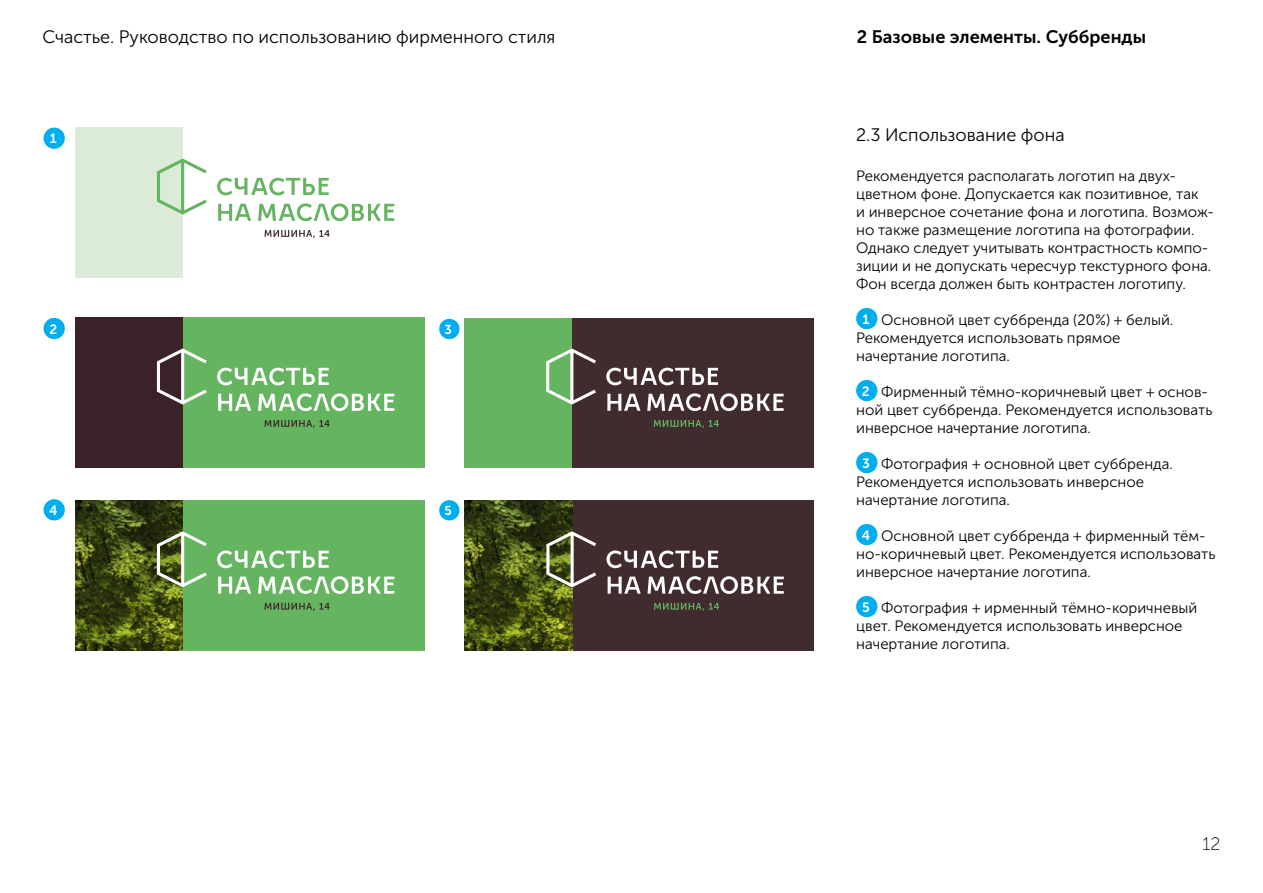
<style>
.page{position:relative;width:1263px;height:893px;background:#fff}
.page>*{position:absolute;margin:0;border:0;box-sizing:border-box;transform-origin:0 0}
.t1{font:18px "Museo Sans Cyrl 300";color:#000}
.t2{font:18px "Museo Sans Cyrl 700";color:#000}
.t3{font:18px "Museo Sans Cyrl 100";color:#000}
.t4{font:15px/18px "Museo Sans Cyrl 300";color:#000}
.t5{font:13.5px "Museo Sans Cyrl 700";color:#fff}
.t6{font:12.9px "Museo Sans Cyrl 700";color:#fff}
.s1{font-family:"Museo Sans Cyrl 700";font-size:13.5px;color:#fff}
</style>
<div class="page">
<div style="left:77px;top:500px;width:347px;height:150px;background:#65b460"></div>
<img style="left:75px;top:500px;width:108px;height:150px">
<div style="left:77px;top:317px;width:347px;height:151px;background:#65b460"></div>
<div style="left:466px;top:318px;width:348px;height:150px;background:#402b2f"></div>
<div style="left:75px;top:317px;width:108px;height:151px;background:#392329"></div>
<div style="left:75px;top:128px;width:108px;height:150px;background:#dbebd7"></div>
<div style="left:465px;top:318px;width:107px;height:150px;background:#65b460"></div>
<div style="left:856px;top:308px;width:21px;height:21px;background:#00aeef;border-radius:50%"></div>
<div style="left:856px;top:380px;width:21px;height:21px;background:#00aeef;border-radius:50%"></div>
<div style="left:856px;top:452px;width:21px;height:21px;background:#00aeef;border-radius:50%"></div>
<div style="left:856px;top:524px;width:21px;height:21px;background:#00aeef;border-radius:50%"></div>
<div style="left:856px;top:596px;width:21px;height:21px;background:#00aeef;border-radius:50%"></div>
<div style="left:44px;top:128px;width:21px;height:21px;background:#00aeef;border-radius:50%"></div>
<div style="left:44px;top:318px;width:21px;height:21px;background:#00aeef;border-radius:50%"></div>
<div style="left:44px;top:499px;width:21px;height:21px;background:#00aeef;border-radius:50%"></div>
<div style="left:439px;top:319px;width:20px;height:20px;background:#00aeef;border-radius:50%"></div>
<div style="left:439px;top:500px;width:20px;height:20px;background:#00aeef;border-radius:50%"></div>
<svg style="left:264px;top:420px;width:66px;height:8px"></svg>
<svg style="left:157px;top:348px;width:50px;height:57px"></svg>
<svg style="left:217px;top:368px;width:112px;height:17px"></svg>
<svg style="left:218px;top:394px;width:33px;height:17px"></svg>
<svg style="left:258px;top:393px;width:136px;height:18px"></svg>
<svg style="left:264px;top:230px;width:66px;height:8px"></svg>
<svg style="left:157px;top:159px;width:50px;height:56px"></svg>
<svg style="left:217px;top:178px;width:112px;height:17px"></svg>
<svg style="left:218px;top:204px;width:33px;height:17px"></svg>
<svg style="left:258px;top:203px;width:136px;height:18px"></svg>
<svg style="left:264px;top:603px;width:66px;height:8px"></svg>
<svg style="left:157px;top:531px;width:50px;height:56px"></svg>
<svg style="left:217px;top:550px;width:112px;height:18px"></svg>
<svg style="left:218px;top:577px;width:33px;height:17px"></svg>
<svg style="left:258px;top:576px;width:136px;height:18px"></svg>
<div style="left:466px;top:500px;width:348px;height:150px;background:#402b2f"></div>
<img style="left:465px;top:500px;width:107px;height:150px">
<svg style="left:654px;top:603px;width:65px;height:8px"></svg>
<svg style="left:546px;top:531px;width:50px;height:56px"></svg>
<svg style="left:606px;top:550px;width:112px;height:18px"></svg>
<svg style="left:608px;top:577px;width:33px;height:17px"></svg>
<svg style="left:647px;top:576px;width:137px;height:18px"></svg>
<svg style="left:654px;top:420px;width:65px;height:8px"></svg>
<svg style="left:546px;top:348px;width:50px;height:57px"></svg>
<svg style="left:606px;top:368px;width:112px;height:17px"></svg>
<svg style="left:607px;top:394px;width:33px;height:17px"></svg>
<svg style="left:647px;top:393px;width:137px;height:18px"></svg>
<p class="t1" style="left:43px;top:27px;width:514px">Счастье. Руководство по использованию фирменного стиля</p>
<p class="t5" style="left:50px;top:131px;width:8px">1</p>
<p class="t5" style="left:49px;top:321px;width:9px">2</p>
<p class="t5" style="left:49px;top:503px;width:10px">4</p>
<p class="t6" style="left:444px;top:322px;width:9px">3</p>
<p class="t6" style="left:444px;top:503px;width:9px">5</p>
<p class="t2" style="left:857px;top:27px;width:291px">2 Базовые элементы. Суббренды</p>
<p class="t1" style="left:856px;top:125px;width:210px">2.3 Использование фона</p>
<p class="t4" style="left:856px;top:167px;width:359px">Рекомендуется располагать логотип на двух&shy;цветном фоне. Допускается как позитивное, так<br>и инверсное сочетание фона и логотипа. Возмож&shy;но также размещение логотипа на фотографии.<br>Однако следует учитывать контрастность компо&shy;зиции и не допускать чересчур текстурного фона.<br>Фон всегда должен быть контрастен логотипу.</p>
<p class="t4" style="left:856px;top:311px;width:319px;text-indent:6px"><span class="s1">1</span> Основной цвет суббренда (20%) + белый.<br>Рекомендуется использовать прямое начертание логотипа.</p>
<p class="t4" style="left:856px;top:383px;width:358px;text-indent:6px"><span class="s1">2</span> Фирменный тёмно-коричневый цвет + основ&shy;ной цвет суббренда. Рекомендуется использовать инверсное начертание логотипа.</p>
<p class="t4" style="left:856px;top:455px;width:318px;text-indent:6px"><span class="s1">3</span> Фотография + основной цвет суббренда.<br>Рекомендуется использовать инверсное начертание логотипа.</p>
<p class="t4" style="left:856px;top:527px;width:361px;text-indent:6px"><span class="s1">4</span> Основной цвет суббренда + фирменный тём&shy;но-коричневый цвет. Рекомендуется использовать инверсное начертание логотипа.</p>
<p class="t4" style="left:856px;top:599px;width:343px;text-indent:6px"><span class="s1">5</span> Фотография + ирменный тёмно-коричневый цвет. Рекомендуется использовать инверсное начертание логотипа.</p>
<p class="t3" style="left:1202px;top:835px;width:20px">12</p>
</div>
